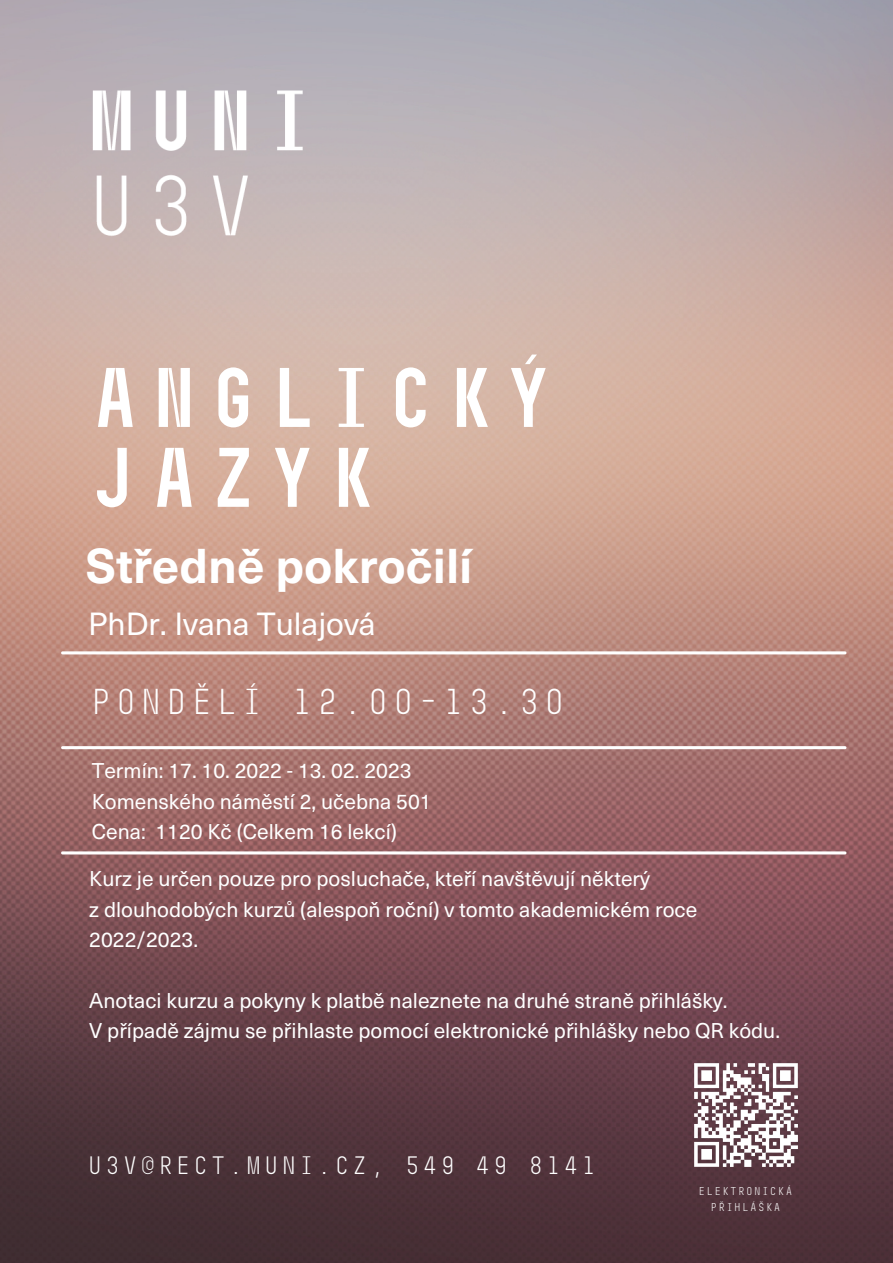
<style>
.page{position:relative;width:893px;height:1263px;background:#fff}
.page>*{position:absolute;margin:0;border:0;box-sizing:border-box;transform-origin:0 0}
.t1{font:700 84.3px/79.9px "Muni";color:#fff}
.t2{font:700 48px "Neue Haas Unica Pro";color:#fff}
.t3{font:36px "Muni";color:#fff}
.t4{font:31.5px "Neue Haas Unica Pro";color:#fff}
.t5{font:25.2px "Muni";color:#fff}
.t6{font:21px/30.4px "Neue Haas Unica Pro";color:#fff}
.t7{font:11.32px/15.8px "Muni";color:#fff;text-align:center}
</style>
<div class="page">
<img style="left:0;top:0;width:893px;height:1263px">
<hr style="left:62px;top:651px;width:783px;height:3px;background:#fff">
<hr style="left:62px;top:746px;width:783px;height:3px;background:#fff">
<hr style="left:62px;top:851px;width:783px;height:3px;background:#fff">
<img style="left:55px;top:53px;width:285px;height:220px">
<img style="left:687px;top:1057px;width:117px;height:117px">
<h1 class="t1" style="left:86px;top:357px;width:473px">ANGLICKÝ<br>JAZYK</h1>
<h2 class="t2" style="left:86px;top:527px;width:388px">Středně pokročilí</h2>
<h3 class="t4" style="left:88px;top:598px;width:289px">PhDr. Ivana Tulajová</h3>
<h3 class="t3" style="left:88px;top:680px;width:480px">PONDĚLÍ 12.00-13.30</h3>
<p class="t6" style="left:92px;top:754px;width:341px">Termín: 17. 10. 2022 - 13. 02. 2023<br>Komenského náměstí 2, učebna 501<br>Cena: 1120 Kč (Celkem 16 lekcí)</p>
<p class="t6" style="left:89px;top:862px;width:609px">Kurz je určen pouze pro posluchače, kteří navštěvují některý<br>z dlouhodobých kurzů (alespoň roční) v tomto akademickém roce<br>2022/2023.</p>
<p class="t6" style="left:89px;top:984px;width:692px">Anotaci kurzu a pokyny k platbě naleznete na druhé straně přihlášky.<br>V případě zájmu se přihlaste pomocí elektronické přihlášky nebo QR kódu.</p>
<p class="t5" style="left:86px;top:1150px;width:513px">U3V@RECT.MUNI.CZ, 549 49 8141</p>
<p class="t7" style="left:698px;top:1183px;width:97px">ELEKTRONICKÁ<br>PŘIHLÁŠKA</p>
</div>
